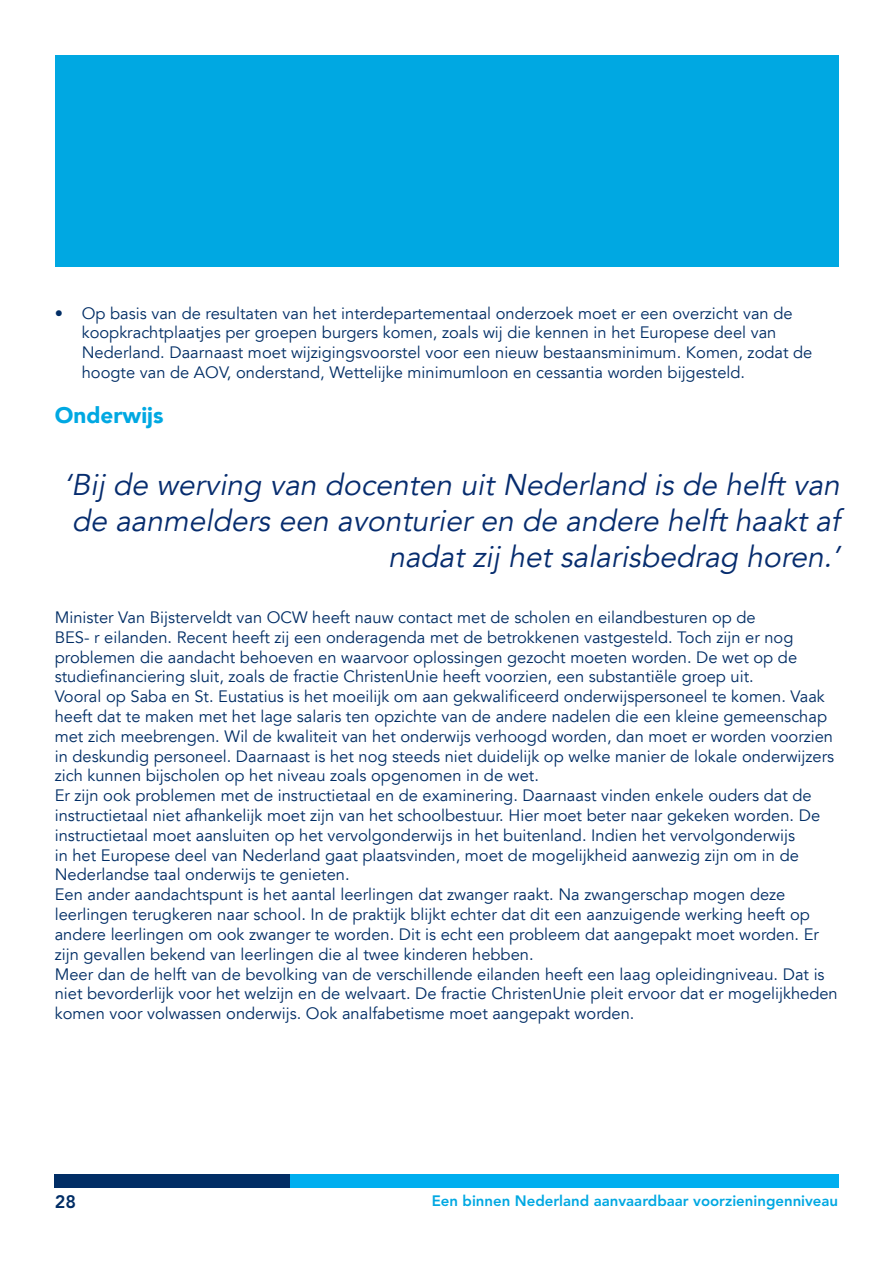
<style>
.page{position:relative;width:893px;height:1263px;background:#fff}
.page>*{position:absolute;margin:0;border:0;box-sizing:border-box;transform-origin:0 0}
.t1{font:italic 30px/36px "Avenir LT";color:#062c6e;text-align:right}
.t2{font:900 22.5px "Avenir LT";color:#00a8e2}
.t3{font:800 18px "Avenir LT Std";color:#012d65}
.t4{font:16.5px/19.8px "Avenir LT";color:#012d65}
.t5{font:800 15px "Avenir LT Std";color:#00a8e2}
</style>
<div class="page">
<div style="left:55px;top:55px;width:783px;height:211px;background:#00a8e2"></div>
<div style="left:54px;top:1174px;width:237px;height:13px;background:#012d65"></div>
<div style="left:291px;top:1174px;width:548px;height:13px;background:#00aeef"></div>
<p class="t4" style="left:82px;top:303px;width:732px;text-indent:-27px">• Op basis van de resultaten van het interdepartementaal onderzoek moet er een overzicht van de koopkrachtplaatjes per groepen burgers komen, zoals wij die kennen in het Europese deel van Nederland. Daarnaast moet wijzigingsvoorstel voor een nieuw bestaansminimum. Komen, zodat de hoogte van de AOV, onderstand, Wettelijke minimumloon en cessantia worden bijgesteld.</p>
<h2 class="t2" style="left:55px;top:402px;width:110px">Onderwijs</h2>
<h1 class="t1" style="left:63px;top:468px;width:784px">‘Bij de werving van docenten uit Nederland is de helft van de aanmelders een avonturier en de andere helft haakt af nadat zij het salarisbedrag horen.’</h1>
<p class="t4" style="left:55px;top:608px;width:784px">Minister Van Bijsterveldt van OCW heeft nauw contact met de scholen en eilandbesturen op de<br>BES- r eilanden. Recent heeft zij een onderagenda met de betrokkenen vastgesteld. Toch zijn er nog problemen die aandacht behoeven en waarvoor oplossingen gezocht moeten worden. De wet op de studiefinanciering sluit, zoals de fractie ChristenUnie heeft voorzien, een substantiële groep uit.<br>Vooral op Saba en St. Eustatius is het moeilijk om aan gekwalificeerd onderwijspersoneel te komen. Vaak heeft dat te maken met het lage salaris ten opzichte van de andere nadelen die een kleine gemeenschap met zich meebrengen. Wil de kwaliteit van het onderwijs verhoogd worden, dan moet er worden voorzien in deskundig personeel. Daarnaast is het nog steeds niet duidelijk op welke manier de lokale onderwijzers zich kunnen bijscholen op het niveau zoals opgenomen in de wet.<br>Er zijn ook problemen met de instructietaal en de examinering. Daarnaast vinden enkele ouders dat de instructietaal niet afhankelijk moet zijn van het schoolbestuur. Hier moet beter naar gekeken worden. De instructietaal moet aansluiten op het vervolgonderwijs in het buitenland. Indien het vervolgonderwijs<br>in het Europese deel van Nederland gaat plaatsvinden, moet de mogelijkheid aanwezig zijn om in de Nederlandse taal onderwijs te genieten.<br>Een ander aandachtspunt is het aantal leerlingen dat zwanger raakt. Na zwangerschap mogen deze leerlingen terugkeren naar school. In de praktijk blijkt echter dat dit een aanzuigende werking heeft op andere leerlingen om ook zwanger te worden. Dit is echt een probleem dat aangepakt moet worden. Er zijn gevallen bekend van leerlingen die al twee kinderen hebben.<br>Meer dan de helft van de bevolking van de verschillende eilanden heeft een laag opleidingniveau. Dat is niet bevorderlijk voor het welzijn en de welvaart. De fractie ChristenUnie pleit ervoor dat er mogelijkheden komen voor volwassen onderwijs. Ook analfabetisme moet aangepakt worden.</p>
<p class="t3" style="left:55px;top:1191px;width:23px">28</p>
<p class="t5" style="left:432px;top:1192px;width:408px">Een binnen Nederland aanvaardbaar voorzieningenniveau</p>
</div>
